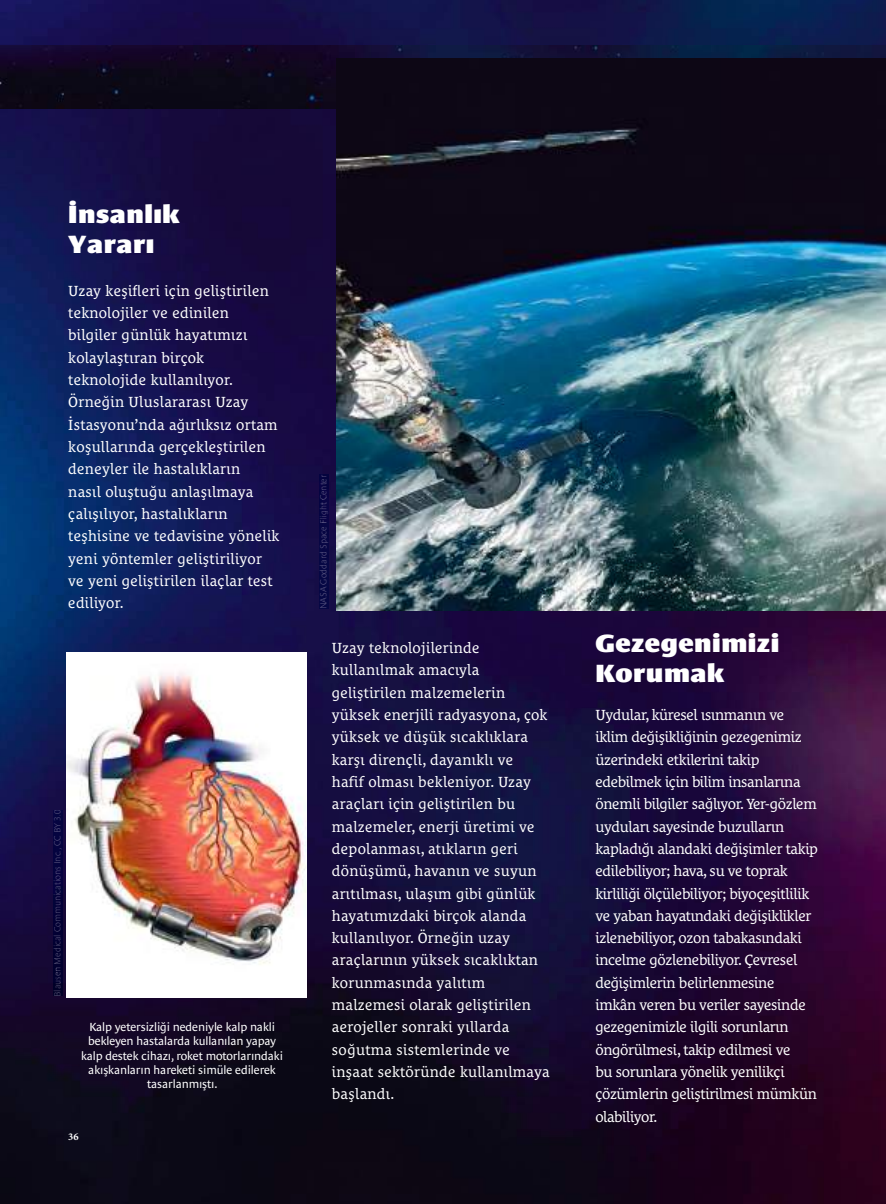
<style>
.page{position:relative;width:886px;height:1204px;background:#fff}
.page>*{position:absolute;margin:0;border:0;box-sizing:border-box;transform-origin:0 0}
.t1{font:900 25.5px/30.6px "Le Monde Sans Pro";letter-spacing:.02em;color:#fff}
.t2{font:15px/22.4px "Le Monde Courrier Pro";letter-spacing:.02em;color:#fff}
.t3{font:15px/22.4px "Le Monde Courrier Pro";letter-spacing:-.02em;color:#fff}
.t4{font:12px/14.4px "Le Monde Sans Pro";letter-spacing:-.01em;color:#fff;text-align:center}
.t5{font:700 10.35px "Minion Pro";color:#fff}
.t6{font:300 expanded 9px "Le Monde Sans Pro";letter-spacing:-.01em;color:#676188}
.t7{font:300 expanded 9px "Le Monde Sans Pro";letter-spacing:-.01em;color:#69648c}
.t8{font:300 expanded 9px "Le Monde Sans Pro";color:#625d80}
.s1{color:#605a7a}
.s2{color:#625d80}
.s3{color:#635d82}
.s4{color:#635e83}
.s5{color:#655f85}
.s6{color:#676088}
.s7{color:#676289}
.s8{color:#68638b}
.s9{color:#68628a}
</style>
<div class="page">
<img style="left:0;top:0;width:886px;height:1204px">
<img style="left:66px;top:652px;width:241px;height:345px">
<img style="left:0;top:45px;width:886px;height:64px">
<img style="left:336px;top:59px;width:550px;height:551px">
<img style="left:320px;top:475px;width:8px;height:133px">
<img style="left:54px;top:810px;width:8px;height:186px">
<h1 class="t1" style="left:68px;top:200px;width:113px">İnsanlık<br>Yararı</h1>
<p class="t2" style="left:68px;top:280px;width:213px">Uzay keşifleri için geliştirilen teknolojiler ve edinilen bilgiler günlük hayatımızı kolaylaştıran birçok teknolojide kullanılıyor.<br>Örneğin Uluslararası Uzay<br>İstasyonu’nda ağırlıksız ortam koşullarında gerçekleştirilen deneyler ile hastalıkların<br>nasıl oluştuğu anlaşılmaya çalışılıyor, hastalıkların teşhisine ve tedavisine yönelik yeni yöntemler geliştiriliyor ve yeni geliştirilen ilaçlar test ediliyor.</p>
<p class="t6" style="left:54px;top:997px;width:189px;rotate:-90deg"><span class="s1">Bla</span> <span class="s2">sen Medi</span><span class="s3">cal</span> <span class="s4">Co</span><span class="s5">mm</span><span class="s6">unic</span>ations Inc., <span class="s7">CC</span> <span class="s8">BY 3.0</span></p>
<p class="t8" style="left:54px;top:985px;width:7px;rotate:-90deg">u</p>
<p class="t4" style="left:81px;top:1020px;width:203px">Kalp yetersizliği nedeniyle kalp nakli bekleyen hastalarda kullanılan yapay kalp destek cihazı, roket motorlarındaki akışkanların hareketi simüle edilerek tasarlanmıştı.</p>
<p class="t5" style="left:68px;top:1130px;width:12px">36</p>
<p class="t7" style="left:320px;top:609px;width:136px;rotate:-90deg">NASA Goddard Space F<span class="s8">light Ce</span><span class="s9">nter</span></p>
<p class="t2" style="left:332px;top:637px;width:219px">Uzay teknolojilerinde kullanılmak amacıyla geliştirilen malzemelerin yüksek enerjili radyasyona, çok yüksek ve düşük sıcaklıklara karşı dirençli, dayanıklı ve<br>hafif olması bekleniyor. Uzay araçları için geliştirilen bu malzemeler, enerji üretimi ve depolanması, atıkların geri dönüşümü, havanın ve suyun arıtılması, ulaşım gibi günlük hayatımızdaki birçok alanda kullanılıyor. Örneğin uzay araçlarının yüksek sıcaklıktan korunmasında yalıtım malzemesi olarak geliştirilen aerojeller sonraki yıllarda soğutma sistemlerinde ve inşaat sektöründe kullanılmaya başlandı.</p>
<h1 class="t1" style="left:595px;top:629px;width:185px">Gezegenimizi<br>Korumak</h1>
<p class="t3" style="left:595px;top:704px;width:224px">Uydular, küresel ısınmanın ve iklim değişikliğinin gezegenimiz üzerindeki etkilerini takip edebilmek için bilim insanlarına önemli bilgiler sağlıyor. Yer-gözlem uyduları sayesinde buzulların kapladığı alandaki değişimler takip edilebiliyor; hava, su ve toprak kirliliği ölçülebiliyor; biyoçeşitlilik ve yaban hayatındaki değişiklikler izlenebiliyor, ozon tabakasındaki incelme gözlenebiliyor. Çevresel değişimlerin belirlenmesine imkân veren bu veriler sayesinde gezegenimizle ilgili sorunların öngörülmesi, takip edilmesi ve<br>bu sorunlara yönelik yenilikçi çözümlerin geliştirilmesi mümkün olabiliyor.</p>
</div>
